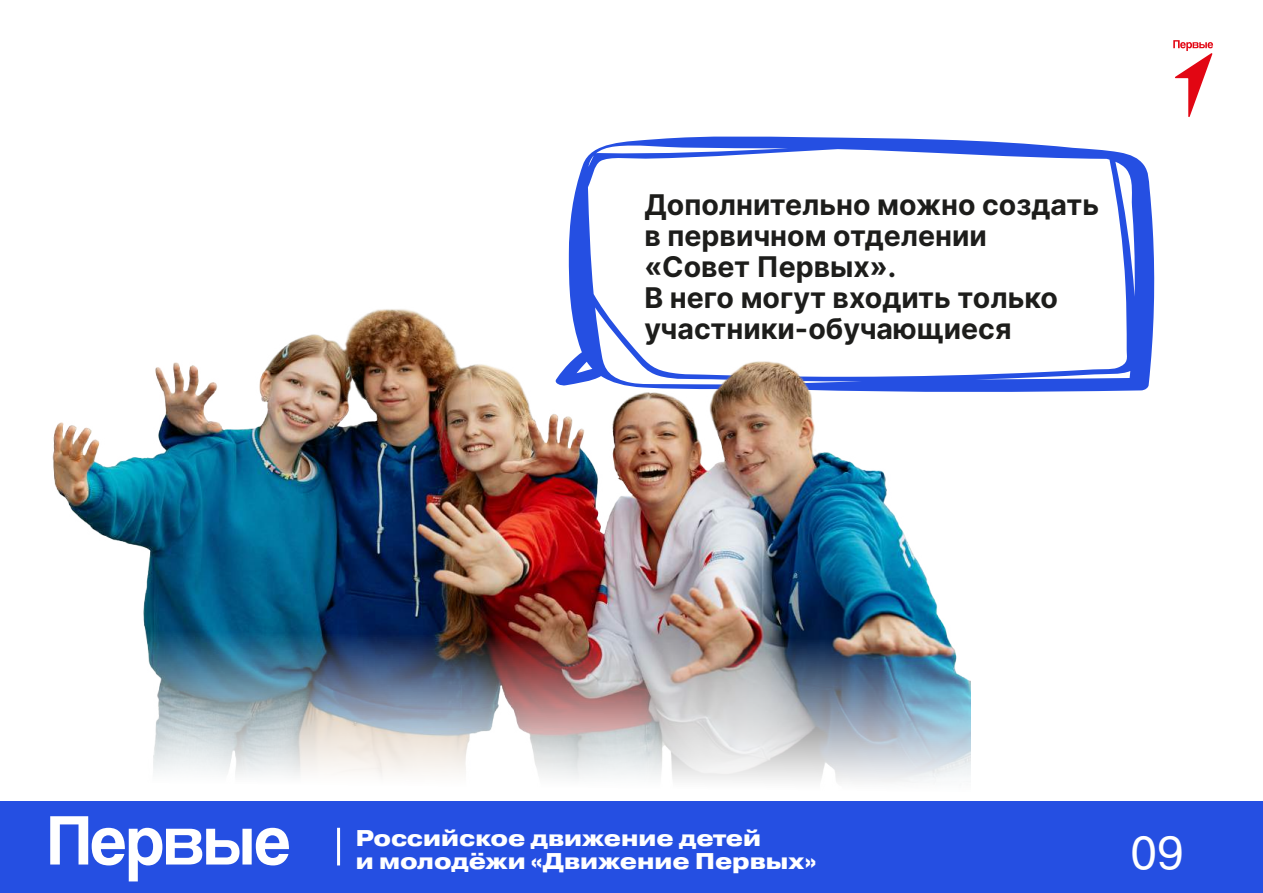
<style>
.page{position:relative;width:1263px;height:893px;background:#fff}
.page>*{position:absolute;margin:0;border:0;box-sizing:border-box;transform-origin:0 0}
.t1{font:45.9px "Pragmatica";color:#fff}
.t2{font:700 28.5px/31px "Inter";color:#1d1d1b}
.t3{font:800 22.8px/22.8px "Pragmatica Extended";color:#fff}
</style>
<div class="page">
<svg style="left:576px;top:136px;width:579px;height:256px"></svg>
<img style="left:52px;top:187px;width:918px;height:442px">
<img style="left:145px;top:629px;width:826px;height:154px">
<svg style="left:1173px;top:40px;width:40px;height:77px"></svg>
<div style="left:0;top:801px;width:1263px;height:92px;background:#254fe2"></div>
<svg style="left:50px;top:816px;width:239px;height:65px"></svg>
<hr style="left:337px;top:828px;width:3px;height:37px;background:#fff">
<p class="t2" style="left:644px;top:188px;width:456px">Дополнительно можно создать в первичном отделении «Совет Первых».<br>В него могут входить только участники-обучающиеся</p>
<p class="t3" style="left:356px;top:827px;width:462px">Российское движение детей<br>и молодёжи «Движение Первых»</p>
<h1 class="t1" style="left:1130px;top:825px;width:55px">09</h1>
</div>
